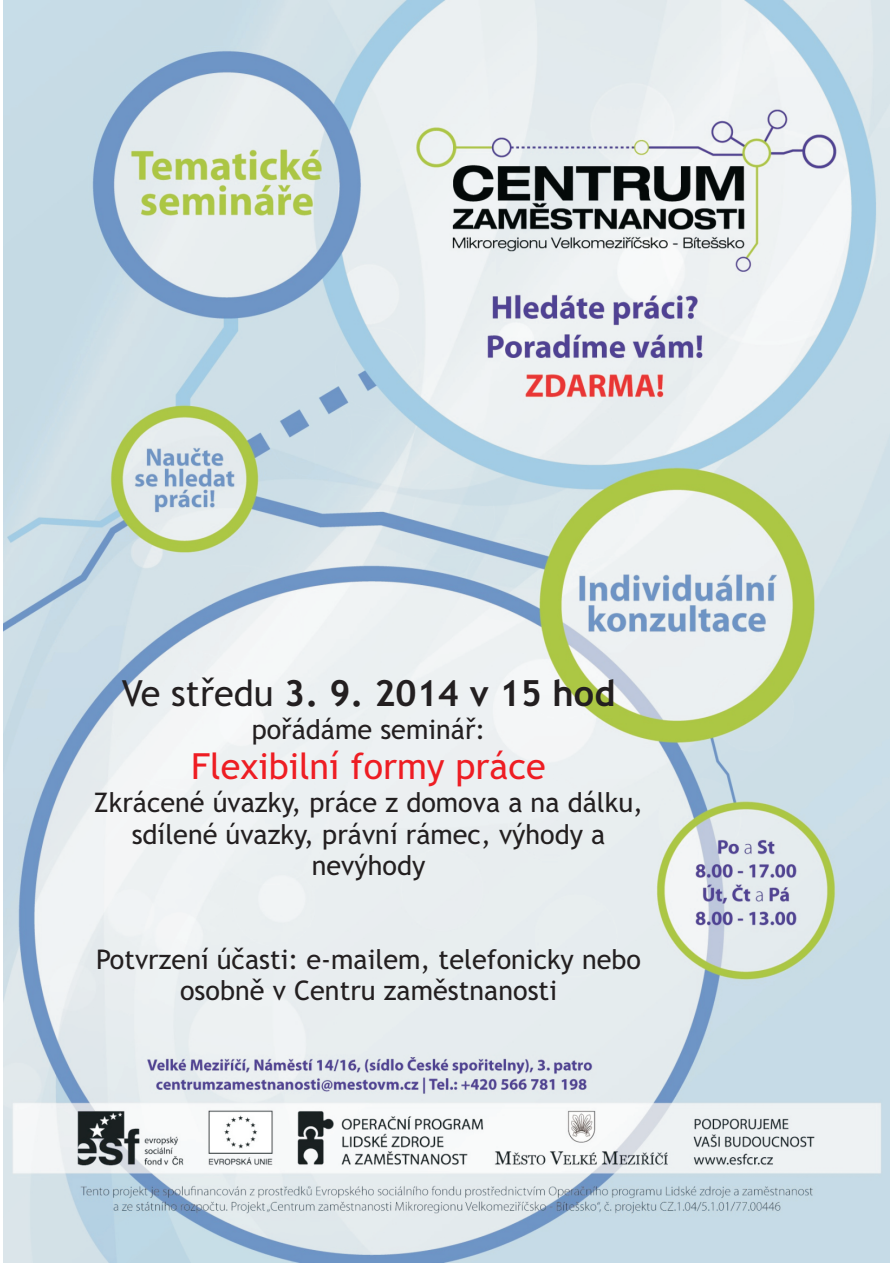
<style>
.page{position:relative;width:893px;height:1263px;background:#fff}
.page>*{position:absolute;margin:0;border:0;box-sizing:border-box;transform-origin:0 0}
.t1{font:700 36px "Trebuchet MS";color:#231f20}
.t2{font:36px "Trebuchet MS";color:#ee1d23}
.t3{font:27px/31.3px "Trebuchet MS";color:#231f20;text-align:center}
.s1{font-weight:400}
</style>
<div class="page">
<img style="left:4px;top:0;width:885px;height:1262px">
<h1 class="t1" style="left:122px;top:679px;width:495px"><span class="s1">Ve støedu</span> 3. 9. 2014 v 15 hod</h1>
<p class="t3" style="left:252px;top:716px;width:235px">poøádáme semináø:</p>
<h1 class="t2" style="left:191px;top:752px;width:356px">Flexibilní formy práce</h1>
<p class="t3" style="left:94px;top:789px;width:551px">Zkrácené úvazky, práce z domova a na dálku, sdílené úvazky, právní rámec, výhody a nevýhody</p>
<p class="t3" style="left:96px;top:946px;width:546px">Potvrzení úèasti: e-mailem, telefonicky nebo osobnì v Centru zamìstnanosti</p>
</div>
